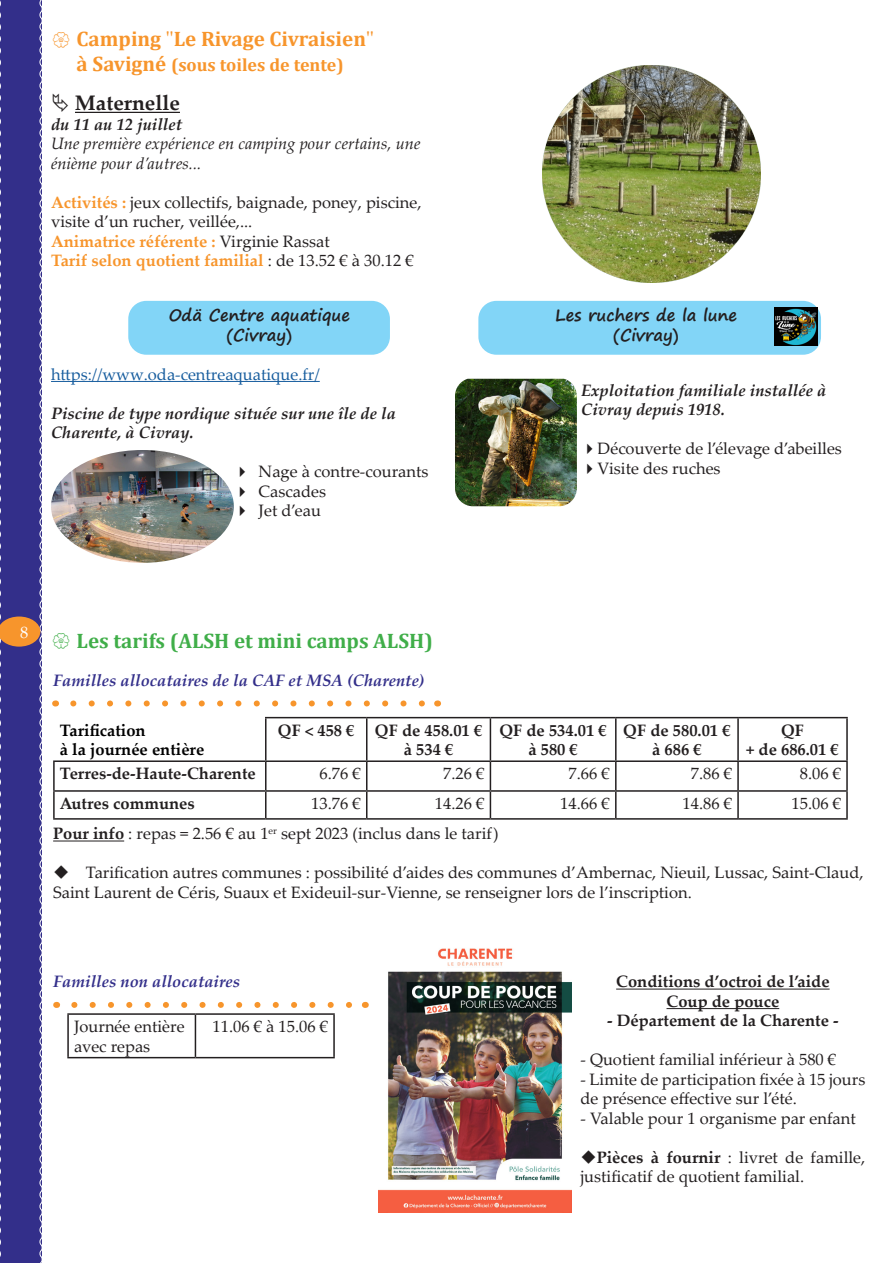
<style>
.page{position:relative;width:893px;height:1263px;background:#fff}
.page>*{position:absolute;margin:0;border:0;box-sizing:border-box;transform-origin:0 0}
.sous_titre{font:700 21px "Cambria";color:#40ae49}
.sous_titre-2{font:700 21px "Cambria";color:#f7952c}
.texte{font:700 21px "Palatino Linotype";color:#231f20}
.sous_titre-3{font:700 18px "Cambria";color:#f7952c}
.texte-2{font:16.5px/19.5px "Palatino Linotype";color:#231f20}
.texte-3{font:700 16.5px "Palatino Linotype";color:#231f20}
.texte-4{font:italic 700 16.5px/19.5px "Palatino Linotype";color:#231f20}
.texte-5{font:700 16.5px "Palatino Linotype";color:#f7952c}
.texte-6{font:italic 16.5px/19.5px "Palatino Linotype";color:#231f20}
.texte-7{font:italic 700 16.5px "Palatino Linotype";color:#332f8a}
.texte-8{font:700 16.5px "Segoe Print";color:#231f20}
.texte-9{font:16.5px "Palatino Linotype";color:#175d9e}
.texte-10{font:700 16.5px "Palatino Linotype";color:#000}
.t1{font:16.5px "Palatino Linotype";color:#fff}
.s1{font-family:"Palatino Linotype";font-weight:400}
.s2{font-size:21px}
.s3{font-weight:700;color:#f7952c}
.s4{font-weight:400;color:#231f20}
.s5{font-weight:700}
</style>
<div class="page">
<svg style="left:0;top:0;width:42px;height:1263px"></svg>
<svg style="left:0;top:616px;width:40px;height:31px"></svg>
<hr style="left:367px;top:717px;width:123px;height:1px;background:#231f20">
<hr style="left:490px;top:717px;width:126px;height:1px;background:#231f20">
<hr style="left:490px;top:718px;width:1px;height:42px;background:#231f20">
<hr style="left:616px;top:717px;width:122px;height:1px;background:#231f20">
<hr style="left:615px;top:718px;width:2px;height:42px;background:#231f20">
<hr style="left:738px;top:717px;width:110px;height:1px;background:#231f20">
<hr style="left:737px;top:718px;width:2px;height:42px;background:#231f20">
<hr style="left:846px;top:718px;width:2px;height:42px;background:#231f20">
<hr style="left:367px;top:760px;width:123px;height:2px;background:#231f20">
<hr style="left:490px;top:760px;width:126px;height:2px;background:#231f20">
<hr style="left:616px;top:760px;width:122px;height:2px;background:#231f20">
<hr style="left:615px;top:762px;width:2px;height:28px;background:#231f20">
<hr style="left:738px;top:760px;width:110px;height:2px;background:#231f20">
<hr style="left:737px;top:762px;width:2px;height:28px;background:#231f20">
<hr style="left:846px;top:762px;width:2px;height:28px;background:#231f20">
<hr style="left:367px;top:790px;width:123px;height:2px;background:#231f20">
<svg style="left:366px;top:762px;width:1px;height:56px"></svg>
<hr style="left:490px;top:790px;width:126px;height:2px;background:#231f20">
<svg style="left:490px;top:762px;width:1px;height:56px"></svg>
<hr style="left:616px;top:790px;width:122px;height:2px;background:#231f20">
<hr style="left:615px;top:792px;width:2px;height:26px;background:#231f20">
<hr style="left:738px;top:790px;width:110px;height:2px;background:#231f20">
<hr style="left:737px;top:792px;width:2px;height:26px;background:#231f20">
<hr style="left:846px;top:792px;width:2px;height:26px;background:#231f20">
<hr style="left:367px;top:818px;width:123px;height:2px;background:#231f20">
<hr style="left:490px;top:818px;width:126px;height:2px;background:#231f20">
<hr style="left:616px;top:818px;width:122px;height:2px;background:#231f20">
<hr style="left:738px;top:818px;width:110px;height:2px;background:#231f20">
<hr style="left:265px;top:717px;width:102px;height:1px;background:#231f20">
<hr style="left:265px;top:718px;width:1px;height:42px;background:#231f20">
<hr style="left:366px;top:718px;width:1px;height:42px;background:#231f20">
<hr style="left:53px;top:760px;width:213px;height:2px;background:#231f20">
<hr style="left:53px;top:762px;width:2px;height:28px;background:#231f20">
<hr style="left:266px;top:760px;width:101px;height:2px;background:#231f20">
<hr style="left:53px;top:790px;width:213px;height:2px;background:#231f20">
<hr style="left:53px;top:792px;width:2px;height:26px;background:#231f20">
<hr style="left:266px;top:790px;width:101px;height:2px;background:#231f20">
<svg style="left:265px;top:762px;width:1px;height:56px"></svg>
<hr style="left:53px;top:818px;width:213px;height:2px;background:#231f20">
<hr style="left:266px;top:818px;width:101px;height:2px;background:#231f20">
<hr style="left:67px;top:1013px;width:128px;height:2px;background:#231f20">
<hr style="left:67px;top:1015px;width:2px;height:42px;background:#231f20">
<hr style="left:195px;top:1013px;width:140px;height:2px;background:#231f20">
<hr style="left:195px;top:1015px;width:1px;height:42px;background:#231f20">
<hr style="left:333px;top:1015px;width:2px;height:42px;background:#231f20">
<hr style="left:67px;top:1057px;width:128px;height:1px;background:#231f20">
<hr style="left:195px;top:1057px;width:140px;height:1px;background:#231f20">
<svg style="left:74px;top:1002px;width:278px;height:6px"></svg>
<svg style="left:73px;top:700px;width:352px;height:6px"></svg>
<hr style="left:53px;top:840px;width:71px;height:1px;background:#231f20">
<img style="left:378px;top:948px;width:193px;height:264px">
<hr style="left:616px;top:988px;width:214px;height:1px;background:#231f20">
<hr style="left:666px;top:1008px;width:113px;height:1px;background:#231f20">
<hr style="left:75px;top:112px;width:105px;height:1px;background:#231f20">
<img style="left:543px;top:65px;width:217px;height:218px">
<div style="left:478px;top:301px;width:343px;height:54px;background:#82d5f7;border-radius:18px"></div>
<div style="left:128px;top:301px;width:262px;height:54px;background:#82d5f7;border-radius:18px"></div>
<hr style="left:51px;top:381px;width:269px;height:1px;background:#175d9e">
<img style="left:774px;top:307px;width:43px;height:39px">
<img style="left:51px;top:450px;width:183px;height:113px">
<img style="left:455px;top:379px;width:122px;height:127px">
<p class="sous_titre-2" style="left:77px;top:24px;width:299px">Camping <span class="s1">"</span>Le Rivage Civraisien<span class="s1">"</span></p>
<p class="sous_titre-3" style="left:77px;top:52px;width:269px"><span class="s2">à Savigné</span> (sous toiles de tente)</p>
<p class="texte" style="left:75px;top:88px;width:106px">Maternelle</p>
<p class="texte-4" style="left:51px;top:114px;width:133px">du 11 au 12 juillet</p>
<p class="texte-6" style="left:51px;top:133px;width:371px">Une première expérience en camping pour certains, une énième pour d’autres...</p>
<p class="texte-2" style="left:51px;top:192px;width:372px"><span class="s3">Activités :</span> jeux collectifs, baignade, poney, piscine, visite d’un rucher, veillée,...</p>
<p class="texte-5" style="left:51px;top:229px;width:280px">Animatrice référente : <span class="s4">Virginie Rassat</span></p>
<p class="texte-5" style="left:51px;top:249px;width:364px">Tarif selon quotient familial <span class="s4">: de 13.52 € à 30.12 €</span></p>
<p class="texte-8" style="left:169px;top:300px;width:183px">Odä Centre aquatique</p>
<p class="texte-8" style="left:227px;top:320px;width:67px">(Civray)</p>
<p class="texte-9" style="left:51px;top:362px;width:270px">https://www.oda-centreaquatique.fr/</p>
<p class="texte-4" style="left:51px;top:403px;width:346px">Piscine de type nordique située sur une île de la<br>Charente, à Civray.</p>
<p class="texte-2" style="left:234px;top:461px;width:196px">✔ Nage à contre-courants</p>
<p class="texte-2" style="left:234px;top:481px;width:94px">✔ Cascades</p>
<p class="texte-2" style="left:234px;top:500px;width:89px">✔ Jet d’eau</p>
<p class="texte-8" style="left:555px;top:300px;width:183px">Les ruchers de la lune</p>
<p class="texte-8" style="left:613px;top:320px;width:67px">(Civray)</p>
<p class="texte-4" style="left:581px;top:380px;width:247px">Exploitation familiale installée à<br>Civray depuis 1918.</p>
<p class="texte-2" style="left:581px;top:438px;width:262px">✔Découverte de l’élevage d’abeilles</p>
<p class="texte-2" style="left:581px;top:458px;width:141px">✔Visite des ruches</p>
<p class="t1" style="left:20px;top:620px;width:10px">8</p>
<p class="sous_titre" style="left:77px;top:626px;width:358px">Les tarifs (ALSH et mini camps ALSH)</p>
<p class="texte-7" style="left:53px;top:668px;width:373px">Familles allocataires de la CAF et MSA (Charente)</p>
<p class="texte-10" style="left:60px;top:718px;width:87px">Tarification</p>
<p class="texte-10" style="left:60px;top:738px;width:146px">à la journée entière</p>
<p class="texte-3" style="left:278px;top:718px;width:78px">QF &lt; 458 €</p>
<p class="texte-3" style="left:375px;top:718px;width:109px">QF de 458.01 €</p>
<p class="texte-3" style="left:404px;top:738px;width:51px">à 534 €</p>
<p class="texte-3" style="left:499px;top:718px;width:109px">QF de 534.01 €</p>
<p class="texte-3" style="left:528px;top:738px;width:51px">à 580 €</p>
<p class="texte-3" style="left:623px;top:718px;width:109px">QF de 580.01 €</p>
<p class="texte-3" style="left:652px;top:738px;width:51px">à 686 €</p>
<p class="texte-3" style="left:781px;top:718px;width:24px">QF</p>
<p class="texte-3" style="left:746px;top:738px;width:94px">+ de 686.01 €</p>
<p class="texte-3" style="left:60px;top:762px;width:197px">Terres-de-Haute-Charente</p>
<p class="texte-2" style="left:319px;top:763px;width:43px">6.76 €</p>
<p class="texte-2" style="left:443px;top:763px;width:43px">7.26 €</p>
<p class="texte-2" style="left:569px;top:763px;width:43px">7.66 €</p>
<p class="texte-2" style="left:691px;top:763px;width:43px">7.86 €</p>
<p class="texte-2" style="left:800px;top:763px;width:43px">8.06 €</p>
<p class="texte-3" style="left:60px;top:792px;width:136px">Autres communes</p>
<p class="texte-2" style="left:311px;top:793px;width:51px">13.76 €</p>
<p class="texte-2" style="left:435px;top:793px;width:51px">14.26 €</p>
<p class="texte-2" style="left:560px;top:793px;width:51px">14.66 €</p>
<p class="texte-2" style="left:683px;top:793px;width:51px">14.86 €</p>
<p class="texte-2" style="left:791px;top:793px;width:51px">15.06 €</p>
<p class="texte-2" style="left:53px;top:823px;width:447px"><span class="s5">Pour info</span> : repas = 2.56 € au 1<sup>er</sup> sept 2023 (inclus dans le tarif)</p>
<p class="texte-2" style="left:53px;top:862px;width:812px">◆ Tarification autres communes : possibilité d’aides des communes d’Ambernac, Nieuil, Lussac, Saint-Claud,<br>Saint Laurent de Céris, Suaux et Exideuil-sur-Vienne, se renseigner lors de l’inscription.</p>
<p class="texte-7" style="left:53px;top:970px;width:188px">Familles non allocataires</p>
<p class="texte-2" style="left:74px;top:1016px;width:112px">Journée entière</p>
<p class="texte-2" style="left:74px;top:1036px;width:78px">avec repas</p>
<p class="texte-2" style="left:213px;top:1016px;width:117px">11.06 € à 15.06 €</p>
<p class="texte-3" style="left:616px;top:970px;width:215px">Conditions d’octroi de l’aide</p>
<p class="texte-3" style="left:666px;top:989px;width:114px">Coup de pouce</p>
<p class="texte-3" style="left:607px;top:1009px;width:233px">- Département de la Charente -</p>
<p class="texte-2" style="left:580px;top:1049px;width:257px">- Quotient familial inférieur à 580 €</p>
<p class="texte-2" style="left:580px;top:1069px;width:286px">- Limite de participation fixée à 15 jours de présence effective sur l’été.</p>
<p class="texte-2" style="left:580px;top:1108px;width:277px">- Valable pour 1 organisme par enfant</p>
<p class="texte-2" style="left:580px;top:1147px;width:286px">◆<span class="s5">Pièces à fournir</span> : livret de famille, justificatif de quotient familial.</p>
</div>
